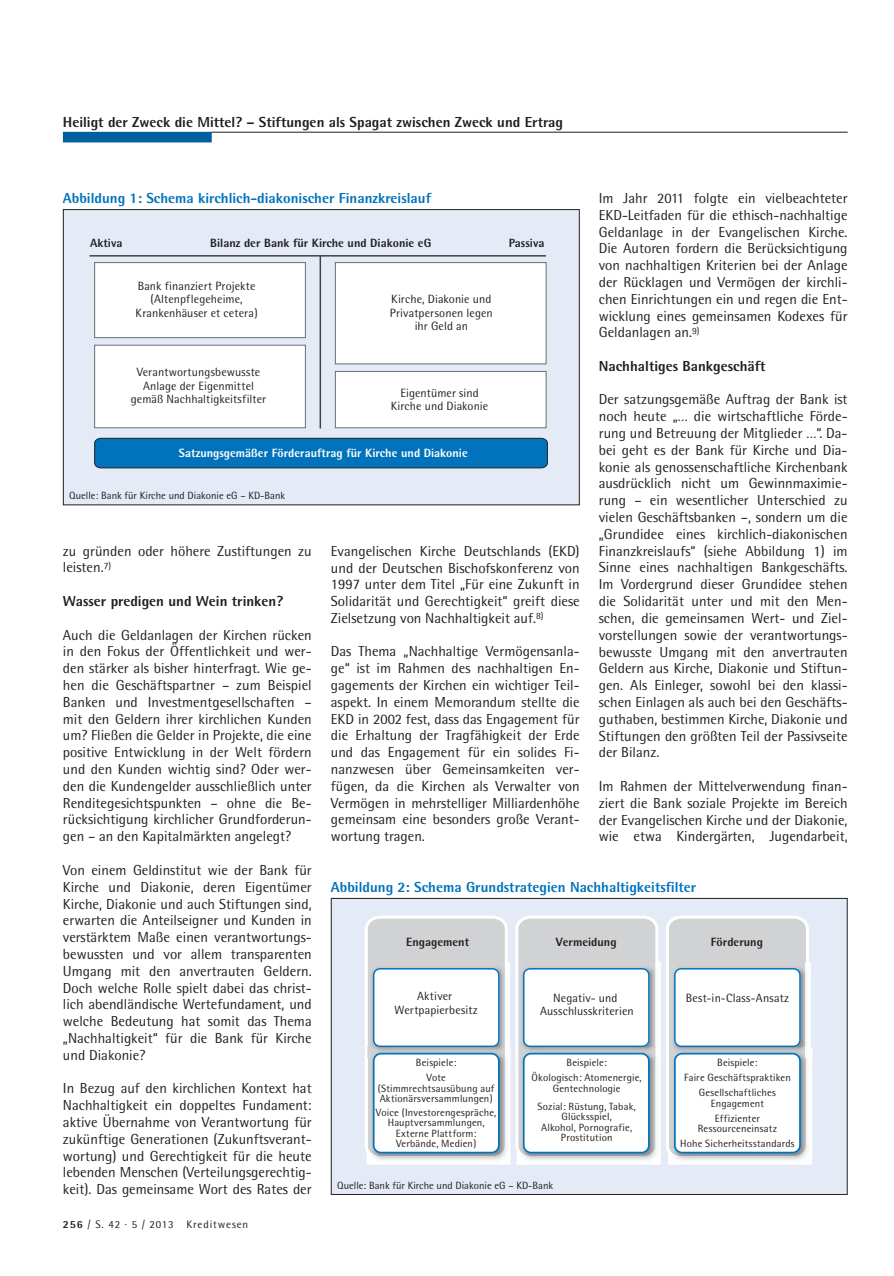
<style>
.page{position:relative;width:894px;height:1276px;background:#fff}
.page>*{position:absolute;margin:0;border:0;box-sizing:border-box;transform-origin:0 0}
.t1{font:14.55px/16.8px "Rotis Semi Sans";color:#231f20;text-align:justify}
.t2{font:800 14.55px "Rotis Semi Sans";color:#231f20}
.t3{font:800 14.55px "Rotis Semi Sans";color:#0073bc}
.t4{font:12px/13.5px "Rotis Semi Sans";letter-spacing:.01em;color:#231f20;text-align:center}
.t5{font:800 12px "Rotis Semi Sans";color:#231f20}
.t6{font:800 12px "Rotis Semi Sans";color:#fff}
.t7{font:10.95px "Rotis Semi Sans";letter-spacing:.08em;color:#231f20}
.t8{font:10.5px/15px "Rotis Semi Sans";letter-spacing:.015em;color:#231f20;text-align:center}
.s1{font-weight:800}
</style>
<div class="page">
<hr style="left:211px;top:132px;width:636px;height:1px;background:#231f20">
<div style="left:64px;top:133px;width:147px;height:9px;background:#00609d"></div>
<div style="left:63px;top:132px;width:149px;height:10px;border:2px solid #00609d"></div>
<div style="left:63px;top:210px;width:516px;height:295px;background:#e4ebf6"></div>
<hr style="left:319px;top:256px;width:2px;height:173px;background:#414243">
<hr style="left:90px;top:255px;width:456px;height:2px;background:#414243">
<div style="left:335px;top:371px;width:211px;height:57px;background:#fff"></div>
<div style="left:335px;top:371px;width:211px;height:57px;border:1px solid #6c6d70"></div>
<div style="left:335px;top:263px;width:211px;height:101px;background:#fff"></div>
<div style="left:335px;top:262px;width:211px;height:102px;border:1px solid #6c6d70"></div>
<div style="left:95px;top:263px;width:210px;height:75px;background:#fff"></div>
<div style="left:94px;top:262px;width:212px;height:76px;border:1px solid #6c6d70"></div>
<div style="left:95px;top:345px;width:210px;height:83px;background:#fff"></div>
<div style="left:94px;top:345px;width:212px;height:83px;border:1px solid #6c6d70"></div>
<svg style="left:94px;top:438px;width:454px;height:31px;background:#0770b3"></svg>
<div style="left:63px;top:209px;width:517px;height:296px;border:1px solid #231f20"></div>
<div style="left:331px;top:898px;width:516px;height:296px;background:#e4ebf6"></div>
<img style="left:367px;top:1159px;width:144px;height:6px">
<img style="left:517px;top:1048px;width:144px;height:117px">
<svg style="left:365px;top:916px;width:295px;height:243px;background:#e3e7eb"></svg>
<img style="left:517px;top:1048px;width:141px;height:9px">
<div style="left:524px;top:1054px;width:125px;height:99px;background:#fff;border-radius:7px"></div>
<div style="left:523px;top:1053px;width:127px;height:100px;border:2px solid #0073bc;border-radius:7px"></div>
<img style="left:668px;top:1048px;width:144px;height:117px">
<svg style="left:666px;top:916px;width:144px;height:243px;background:#dfe3e6"></svg>
<div style="left:675px;top:1054px;width:125px;height:99px;background:#fff;border-radius:7px"></div>
<div style="left:674px;top:1053px;width:127px;height:100px;border:2px solid #0073bc;border-radius:7px"></div>
<div style="left:331px;top:898px;width:516px;height:297px;border:1px solid #231f20"></div>
<p class="t2" style="left:63px;top:112px;width:501px">Heiligt der Zweck die Mittel? – Stiftungen als Spagat zwischen Zweck und Ertrag</p>
<p class="t3" style="left:63px;top:189px;width:370px">Abbildung 1: Schema kirchlich-diakonischer Finanzkreislauf</p>
<p class="t5" style="left:90px;top:235px;width:34px">Aktiva</p>
<p class="t5" style="left:210px;top:235px;width:222px">Bilanz der Bank für Kirche und Diakonie eG</p>
<p class="t1" style="left:599px;top:189px;width:250px">Im Jahr 2011 folgte ein vielbeachteter EKD-Leitfaden für die ethisch-nachhaltige Geldanlage in der Evangelischen Kirche.<br>Die Autoren fordern die Berücksichtigung von nachhaltigen Kriterien bei der Anlage der Rücklagen und Vermögen der kirchli&shy;chen Einrichtungen ein und regen die Ent&shy;wicklung eines gemeinsamen Kodexes für Geldanlagen an.<sup>9)</sup></p>
<p class="t2" style="left:599px;top:357px;width:168px">Nachhaltiges Bankgeschäft</p>
<p class="t1" style="left:599px;top:391px;width:250px">Der satzungsgemäße Auftrag der Bank ist noch heute „… die wirtschaftliche Förde&shy;rung und Betreuung der Mitglieder …“. Da&shy;bei geht es der Bank für Kirche und Dia&shy;konie als genossenschaftliche Kirchenbank ausdrücklich nicht um Gewinnmaximie&shy;rung – ein wesentlicher Unterschied zu vielen Geschäftsbanken –, sondern um die „Grundidee eines kirchlich-diakonischen Finanzkreislaufs“ (siehe Abbildung 1) im Sinne eines nachhaltigen Bankgeschäfts.<br>Im Vordergrund dieser Grundidee stehen die Solidarität unter und mit den Men&shy;schen, die gemeinsamen Wert- und Ziel&shy;vorstellungen sowie der verantwortungs&shy;bewusste Umgang mit den anvertrauten Geldern aus Kirche, Diakonie und Stiftun&shy;gen. Als Einleger, sowohl bei den klassi&shy;schen Einlagen als auch bei den Geschäfts&shy;guthaben, bestimmen Kirche, Diakonie und Stiftungen den größten Teil der Passivseite der Bilanz.</p>
<p class="t1" style="left:599px;top:777px;width:250px">Im Rahmen der Mittelverwendung finan&shy;ziert die Bank soziale Projekte im Bereich der Evangelischen Kirche und der Diakonie, wie etwa Kindergärten, Jugendarbeit,</p>
<p class="t5" style="left:509px;top:235px;width:37px">Passiva</p>
<p class="t4" style="left:136px;top:279px;width:124px">Bank finanziert Projekte (Altenpflegeheime,<br>Krankenhäuser et cetera)</p>
<p class="t4" style="left:390px;top:292px;width:105px">Kirche, Diakonie und<br>Privatpersonen legen ihr Geld an</p>
<p class="t4" style="left:131px;top:365px;width:137px">Verantwortungsbewusste<br>Anlage der Eigenmittel gemäß Nachhaltigkeitsfilter</p>
<p class="t4" style="left:391px;top:386px;width:99px">Eigentümer sind<br>Kirche und Diakonie</p>
<p class="t6" style="left:179px;top:446px;width:290px">Satzungsgemäßer Förderauftrag für Kirche und Diakonie</p>
<p class="t8" style="left:69px;top:488px;width:217px">Quelle: Bank für Kirche und Diakonie eG – KD-Bank</p>
<p class="t1" style="left:331px;top:542px;width:250px">Evangelischen Kirche Deutschlands (EKD) und der Deutschen Bischofskonferenz von 1997 unter dem Titel „Für eine Zukunft in Solidarität und Gerechtigkeit“ greift diese Zielsetzung von Nachhaltigkeit auf.<sup>8)</sup></p>
<p class="t1" style="left:331px;top:643px;width:250px">Das Thema „Nachhaltige Vermögensanla&shy;ge“ ist im Rahmen des nachhaltigen En&shy;gagements der Kirchen ein wichtiger Teil&shy;aspekt. In einem Memorandum stellte die EKD in 2002 fest, dass das Engagement für die Erhaltung der Tragfähigkeit der Erde und das Engagement für ein solides Fi&shy;nanzwesen über Gemeinsamkeiten ver&shy;fügen, da die Kirchen als Verwalter von Vermögen in mehrstelliger Milliardenhöhe gemeinsam eine besonders große Verant&shy;wortung tragen.</p>
<p class="t1" style="left:63px;top:542px;width:250px">zu gründen oder höhere Zustiftungen zu leisten.<sup>7)</sup></p>
<p class="t2" style="left:63px;top:592px;width:222px">Wasser predigen und Wein trinken?</p>
<p class="t1" style="left:63px;top:626px;width:250px">Auch die Geldanlagen der Kirchen rücken in den Fokus der Öffentlichkeit und wer&shy;den stärker als bisher hinterfragt. Wie ge&shy;hen die Geschäftspartner – zum Beispiel Banken und Investmentgesellschaften – mit den Geldern ihrer kirchlichen Kunden um? Fließen die Gelder in Projekte, die eine positive Entwicklung in der Welt fördern und den Kunden wichtig sind? Oder wer&shy;den die Kundengelder ausschließlich unter Renditegesichtspunkten – ohne die Be&shy;rücksichtigung kirchlicher Grundforderun&shy;gen – an den Kapitalmärkten angelegt?</p>
<p class="t1" style="left:63px;top:861px;width:250px">Von einem Geldinstitut wie der Bank für Kirche und Diakonie, deren Eigentümer Kirche, Diakonie und auch Stiftungen sind, erwarten die Anteilseigner und Kunden in verstärktem Maße einen verantwortungs&shy;bewussten und vor allem transparenten Umgang mit den anvertrauten Geldern.<br>Doch welche Rolle spielt dabei das christ&shy;lich abendländische Wertefundament, und welche Bedeutung hat somit das Thema „Nachhaltigkeit“ für die Bank für Kirche und Diakonie?</p>
<p class="t1" style="left:63px;top:1080px;width:250px">In Bezug auf den kirchlichen Kontext hat Nachhaltigkeit ein doppeltes Fundament: aktive Übernahme von Verantwortung für zukünftige Generationen (Zukunftsverant&shy;wortung) und Gerechtigkeit für die heute lebenden Menschen (Verteilungsgerechtig&shy;keit). Das gemeinsame Wort des Rates der</p>
<p class="t3" style="left:331px;top:877px;width:367px">Abbildung 2: Schema Grundstrategien Nachhaltigkeitsfilter</p>
<p class="t5" style="left:406px;top:935px;width:64px">Engagement</p>
<p class="t5" style="left:556px;top:935px;width:62px">Vermeidung</p>
<p class="t5" style="left:711px;top:935px;width:54px">Förderung</p>
<p class="t4" style="left:395px;top:989px;width:85px">Aktiver<br>Wertpapierbesitz</p>
<p class="t4" style="left:540px;top:991px;width:95px">Negativ- und<br>Ausschlusskriterien</p>
<p class="t4" style="left:686px;top:991px;width:105px">Best-in-Class-Ansatz</p>
<p class="t8" style="left:416px;top:1055px;width:42px">Beispiele:<br>Vote</p>
<p class="t8" style="left:378px;top:1083px;width:118px;line-height:10.5px;text-align:left">(Stimmrechtsausübung auf<br>Aktionärsversammlungen)</p>
<p class="t8" style="left:376px;top:1107px;width:122px;line-height:10.5px">Voice (Investorengespräche,<br>Hauptversammlungen,<br>Externe Plattform:<br>Verbände, Medien)</p>
<p class="t8" style="left:532px;top:1055px;width:112px">Beispiele:<br>Ökologisch: Atomenergie,</p>
<p class="t8" style="left:537px;top:1079px;width:100px;line-height:18px">Gentechnologie<br>Sozial: Rüstung, Tabak,</p>
<p class="t8" style="left:541px;top:1112px;width:92px;line-height:10.5px">Glücksspiel,<br>Alkohol, Pornografie,<br>Prostitution</p>
<p class="t8" style="left:684px;top:1055px;width:108px">Beispiele:<br>Faire Geschäftspraktiken<br>Gesellschaftliches</p>
<p class="t8" style="left:711px;top:1096px;width:55px">Engagement<br>Effizienter</p>
<p class="t8" style="left:680px;top:1121px;width:116px">Ressourceneinsatz<br>Hohe Sicherheitsstandards</p>
<p class="t8" style="left:337px;top:1178px;width:217px">Quelle: Bank für Kirche und Diakonie eG – KD-Bank</p>
<p class="t7" style="left:63px;top:1218px;width:187px"><span class="s1">256</span> / S. 42 · 5 / 2013 Kreditwesen</p>
</div>
